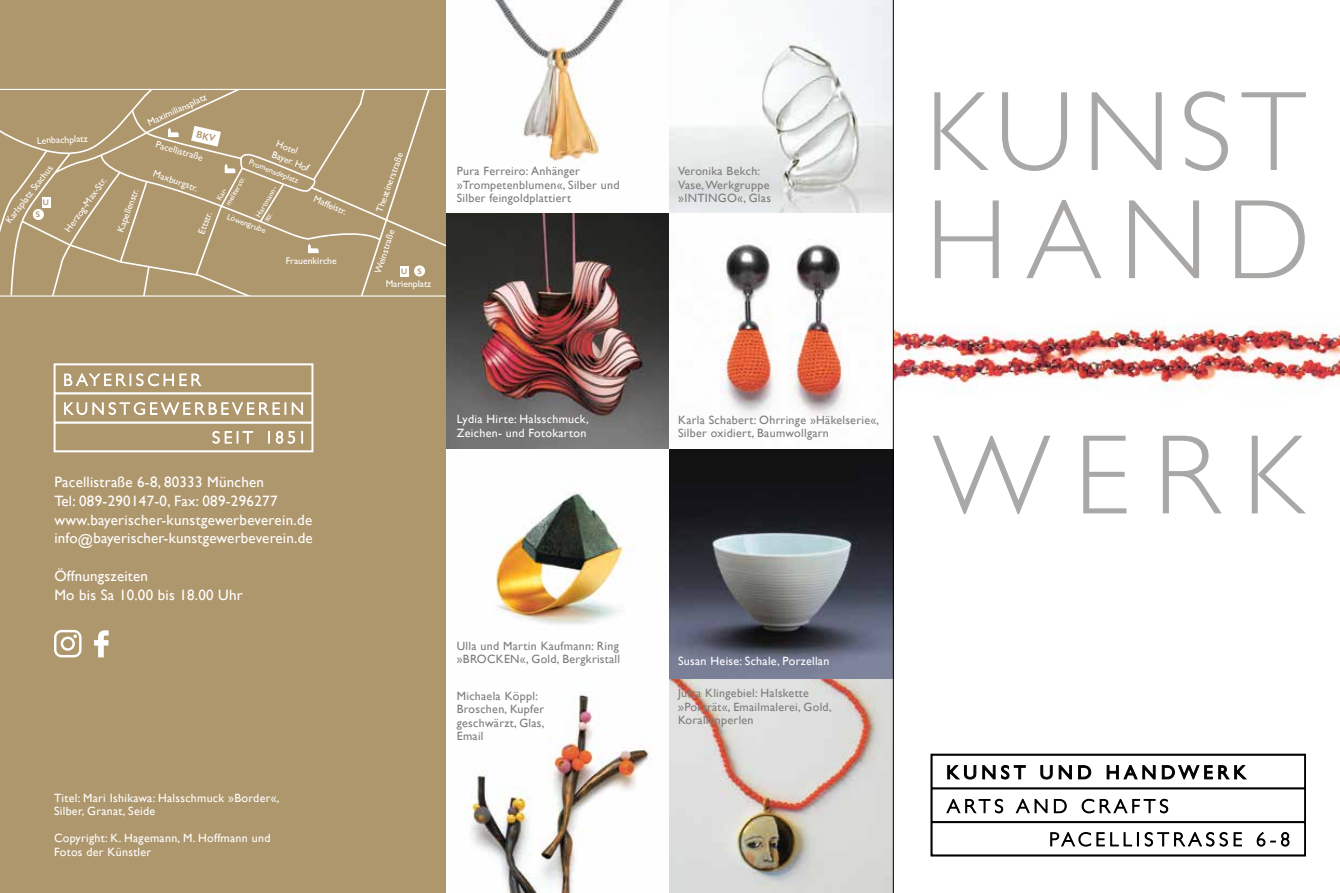
<style>
.page{position:relative;width:1340px;height:893px;background:#fff}
.page>*{position:absolute;margin:0;border:0;box-sizing:border-box;transform-origin:0 0}
.t1{font:300 113.85px/108.1px "Gill Sans";letter-spacing:.075em;color:#a9a8a6}
.t2{font:300 113.85px "Gill Sans";letter-spacing:.16em;color:#a9a8a6}
.t3{font:15px/18.8px "Gill Sans";letter-spacing:.015em;color:#fff}
.t4{font:12px/13.5px "Gill Sans";letter-spacing:.025em;color:#7f7c7a}
.t5{font:12px/13.5px "Gill Sans";letter-spacing:.025em;color:#fff}
.t6{font:9.75px/11.7px "Gill Sans";color:#fff}
.t7{font:8.1px "Gill Sans";color:#fff}
.t8{font:600 8.1px "Gill Sans";color:#af976d}
.t9{font:7.65px/10.5px "Gill Sans";color:#fff}
</style>
<div class="page">
<img style="left:894px;top:325px;width:445px;height:69px">
<div style="left:0;top:0;width:448px;height:893px;background:#af976d"></div>
<hr style="left:0;top:89px;width:446px;height:1px;background:#fff">
<hr style="left:0;top:295px;width:446px;height:2px;background:#fff">
<svg style="left:54px;top:364px;width:259px;height:88px"></svg>
<svg style="left:930px;top:754px;width:375px;height:102px"></svg>
<img style="left:446px;top:0;width:223px;height:683px">
<img style="left:446px;top:683px;width:207px;height:210px">
<img style="left:669px;top:0;width:224px;height:893px">
<svg style="left:669px;top:214px;width:224px;height:236px"></svg>
<hr style="left:893px;top:0;width:1px;height:893px;background:#000">
<svg style="left:54px;top:630px;width:28px;height:27px"></svg>
<svg style="left:94px;top:630px;width:15px;height:27px"></svg>
<svg style="left:0;top:90px;width:445px;height:206px"></svg>
<p class="t6" style="left:146px;top:117px;width:65px;rotate:-24deg">Maximiliansplatz</p>
<p class="t6" style="left:37px;top:134px;width:52px;rotate:-2deg">Lenbachplatz</p>
<p class="t6" style="left:62px;top:228px;width:66px;rotate:-55deg">Herzog-Max-Str.</p>
<p class="t6" style="left:115px;top:230px;width:47px;rotate:-70deg">Kapellenstr.</p>
<p class="t6" style="left:3px;top:219px;width:72px;rotate:-53deg">Karlsplatz Stachus</p>
<p class="t8" style="left:43px;top:197px;width:8px">U</p>
<p class="t8" style="left:36px;top:209px;width:6px">S</p>
<p class="t6" style="left:279px;top:137px;width:41px;rotate:22deg">Hotel<br>Bayer. Hof</p>
<p class="t6" style="left:158px;top:138px;width:50px;rotate:16deg">Pacellistraße</p>
<p class="t7" style="left:251px;top:157px;width:54px;rotate:22deg">Promenadeplatz</p>
<p class="t6" style="left:156px;top:167px;width:48px;rotate:19deg">Maxburgstr.</p>
<p class="t9" style="left:214px;top:197px;width:33px;rotate:-61deg">Kar&shy;meliterstr.</p>
<p class="t9" style="left:254px;top:214px;width:37px;line-height:9.1px;rotate:-60deg">Hartmann&shy;str.</p>
<p class="t6" style="left:316px;top:192px;width:37px;rotate:24deg">Maffeistr.</p>
<p class="t6" style="left:195px;top:232px;width:25px;rotate:-70deg">Ettstr.</p>
<p class="t7" style="left:229px;top:212px;width:42px;rotate:21deg">Löwengrube</p>
<p class="t6" style="left:286px;top:255px;width:53px">Frauenkirche</p>
<p class="t6" style="left:373px;top:210px;width:64px;rotate:-70deg">Theatinerstraße</p>
<p class="t6" style="left:372px;top:271px;width:47px;rotate:-72deg">Weinstraße</p>
<p class="t8" style="left:401px;top:266px;width:22px">U S</p>
<p class="t4" style="left:457px;top:164px;width:164px">Pura Ferreiro: Anhänger »Trompetenblumen«, Silber und<br>Silber feingoldplattiert</p>
<p class="t4" style="left:678px;top:164px;width:94px">Veronika Bekch:<br>Vase, Werkgruppe »INTINGO«, Glas</p>
<p class="t6" style="left:386px;top:278px;width:47px">Marienplatz</p>
<p class="t3" style="left:54px;top:472px;width:260px">Pacellistraße 6-8, 80333 München<br>Tel: 089-290147-0, Fax: 089-296277 www.bayerischer-kunstgewerbeverein.de info@bayerischer-kunstgewerbeverein.de</p>
<p class="t3" style="left:54px;top:566px;width:190px">Öffnungszeiten<br>Mo bis Sa 10.00 bis 18.00 Uhr</p>
<p class="t5" style="left:54px;top:791px;width:227px">Titel: Mari Ishikawa: Halsschmuck »Border«,<br>Silber, Granat, Seide</p>
<p class="t5" style="left:54px;top:831px;width:218px">Copyright: K. Hagemann, M. Hoffmann und<br>Fotos der Künstler</p>
<p class="t5" style="left:457px;top:412px;width:133px">Lydia Hirte: Halsschmuck,<br>Zeichen- und Fotokarton</p>
<p class="t4" style="left:678px;top:413px;width:202px">Karla Schabert: Ohrringe »Häkelserie«,<br>Silber oxidiert, Baumwollgarn</p>
<p class="t4" style="left:457px;top:639px;width:165px">Ulla und Martin Kaufmann: Ring »BROCKEN«, Gold, Bergkristall</p>
<p class="t4" style="left:457px;top:689px;width:89px">Michaela Köppl:<br>Broschen, Kupfer geschwärzt, Glas,<br>Email</p>
<p class="t4" style="left:678px;top:686px;width:155px">Jutta Klingebiel: Halskette »Porträt«, Emailmalerei, Gold,<br>Korallenperlen</p>
<p class="t5" style="left:678px;top:654px;width:153px">Susan Heise: Schale, Porzellan</p>
<h1 class="t1" style="left:925px;top:73px;width:386px">KUNST<br>HAND</h1>
<h1 class="t2" style="left:932px;top:386px;width:372px">WERK</h1>
</div>
